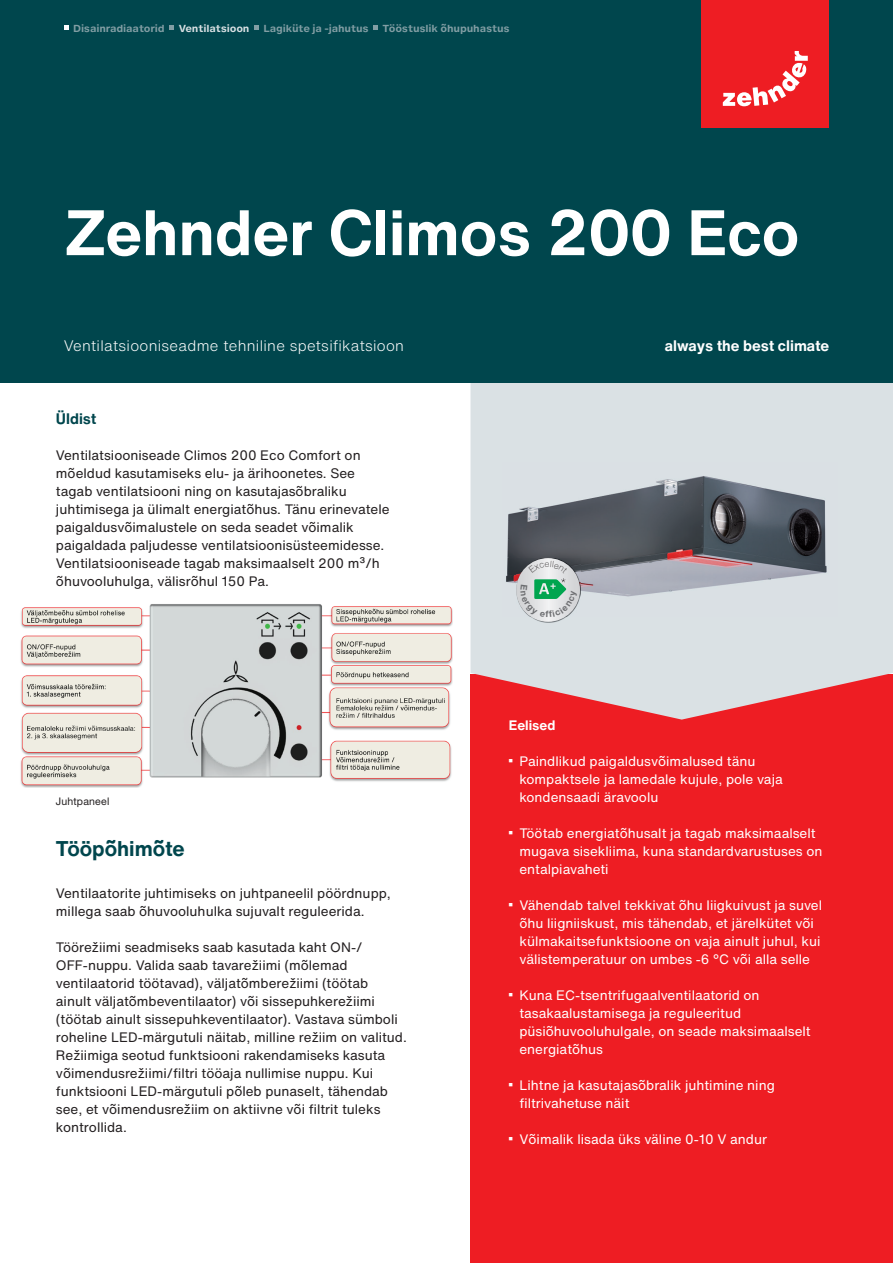
<style>
.page{position:relative;width:893px;height:1263px;background:#fff}
.page>*{position:absolute;margin:0;border:0;box-sizing:border-box;transform-origin:0 0}
.t1{font:700 63px "Helvetica Now Text";color:#fff}
.t2{font:700 21px "Helvetica Now Text";color:#00464d}
.t3{font:300 15px "Helvetica Now Text";letter-spacing:.02em;color:#fff}
.t4{font:700 15px "Helvetica Now Text";color:#fff}
.t5{font:700 15px "Helvetica Now Text";color:#00464d}
.t6{font:13.5px/18px "Helvetica Now Text";color:#231f20}
.t7{font:13.5px/18px "Helvetica Now Text";color:#fff}
.t8{font:700 13.5px "Helvetica Now Text";color:#fff}
.t9{font:10.5px "Helvetica Neuefor Zehnder";letter-spacing:.015em;color:#231f20}
.t10{font:700 9.75px "Helvetica Now Micro";letter-spacing:-.015em;color:#829ea4}
.t11{font:700 9.75px "Helvetica Now Micro";letter-spacing:-.015em;color:#dae1e4}
</style>
<div class="page">
<img style="left:20px;top:604px;width:432px;height:183px">
<div style="left:470px;top:674px;width:423px;height:589px;background:#ee1d23"></div>
<svg style="left:470px;top:383px;width:423px;height:337px;background:#dccbce"></svg>
<div style="left:0;top:0;width:893px;height:383px;background:#00464d"></div>
<img style="left:502px;top:463px;width:336px;height:153px">
<img style="left:516px;top:558px;width:65px;height:64px">
<svg style="left:516px;top:558px;width:64px;height:64px"></svg>
<svg style="left:64px;top:26px;width:5px;height:4px"></svg>
<svg style="left:169px;top:26px;width:5px;height:4px"></svg>
<svg style="left:254px;top:26px;width:5px;height:4px"></svg>
<svg style="left:373px;top:26px;width:5px;height:4px"></svg>
<div style="left:702px;top:0;width:127px;height:128px;background:#ee1d23"></div>
<svg style="left:723px;top:51px;width:85px;height:55px"></svg>
<svg style="left:520px;top:561px;width:57px;height:56px;background:#b4cec3"></svg>
<p class="t10" style="left:73px;top:21px;width:93px">Disainradiaatorid</p>
<p class="t11" style="left:179px;top:21px;width:72px">Ventilatsioon</p>
<p class="t10" style="left:263px;top:21px;width:107px">Lagiküte ja -jahutus</p>
<p class="t10" style="left:383px;top:21px;width:129px">Tööstuslik õhupuhastus</p>
<h1 class="t1" style="left:64px;top:185px;width:737px">Zehnder Climos 200 Eco</h1>
<p class="t3" style="left:64px;top:334px;width:342px">Ventilatsiooniseadme tehniline spetsifikatsioon</p>
<p class="t4" style="left:665px;top:334px;width:166px">always the best climate</p>
<p class="t5" style="left:56px;top:407px;width:42px">Üldist</p>
<p class="t6" style="left:56px;top:446px;width:335px">Ventilatsiooniseade Climos 200 Eco Comfort on mõeldud kasutamiseks elu- ja ärihoonetes. See tagab ventilatsiooni ning on kasutajasõbraliku juhtimisega ja ülimalt energiatõhus. Tänu erinevatele paigaldusvõimalustele on seda seadet võimalik paigaldada paljudesse ventilatsioonisüsteemidesse.<br>Ventilatsiooniseade tagab maksimaalselt 200 m³/h õhuvooluhulga, välisrõhul 150 Pa.</p>
<p class="t9" style="left:56px;top:795px;width:55px">Juhtpaneel</p>
<h2 class="t2" style="left:56px;top:832px;width:130px">Tööpõhimõte</h2>
<p class="t6" style="left:56px;top:884px;width:336px">Ventilaatorite juhtimiseks on juhtpaneelil pöördnupp, millega saab õhuvooluhulka sujuvalt reguleerida.</p>
<p class="t6" style="left:56px;top:938px;width:352px">Töörežiimi seadmiseks saab kasutada kaht ON-/ OFF-nuppu. Valida saab tavarežiimi (mõlemad ventilaatorid töötavad), väljatõmberežiimi (töötab ainult väljatõmbeventilaator) või sissepuhkerežiimi (töötab ainult sissepuhkeventilaator). Vastava sümboli roheline LED-märgutuli näitab, milline režiim on valitud.<br>Režiimiga seotud funktsiooni rakendamiseks kasuta võimendusrežiimi/filtri tööaja nullimise nuppu. Kui funktsiooni LED-märgutuli põleb punaselt, tähendab see, et võimendusrežiim on aktiivne või filtrit tuleks kontrollida.</p>
<p class="t8" style="left:509px;top:715px;width:48px">Eelised</p>
<p class="t7" style="left:519px;top:752px;width:265px;text-indent:-11px"><sup>■</sup> Paindlikud paigaldusvõimalused tänu kompaktsele ja lamedale kujule, pole vaja kondensaadi äravoolu</p>
<p class="t7" style="left:519px;top:824px;width:305px;text-indent:-11px"><sup>■</sup> Töötab energiatõhusalt ja tagab maksimaalselt mugava sisekliima, kuna standardvarustuses on entalpiavaheti</p>
<p class="t7" style="left:519px;top:896px;width:304px;text-indent:-11px"><sup>■</sup> Vähendab talvel tekkivat õhu liigkuivust ja suvel õhu liigniiskust, mis tähendab, et järelkütet või külmakaitsefunktsioone on vaja ainult juhul, kui välistemperatuur on umbes -6 °C või alla selle</p>
<p class="t7" style="left:519px;top:986px;width:293px;text-indent:-11px"><sup>■</sup> Kuna EC-tsentrifugaalventilaatorid on tasakaalustamisega ja reguleeritud püsiõhuvooluhulgale, on seade maksimaalselt energiatõhus</p>
<p class="t7" style="left:519px;top:1076px;width:257px;text-indent:-11px"><sup>■</sup> Lihtne ja kasutajasõbralik juhtimine ning filtrivahetuse näit</p>
<p class="t7" style="left:509px;top:1130px;width:260px"><sup>■</sup> Võimalik lisada üks väline 0-10 V andur</p>
</div>
